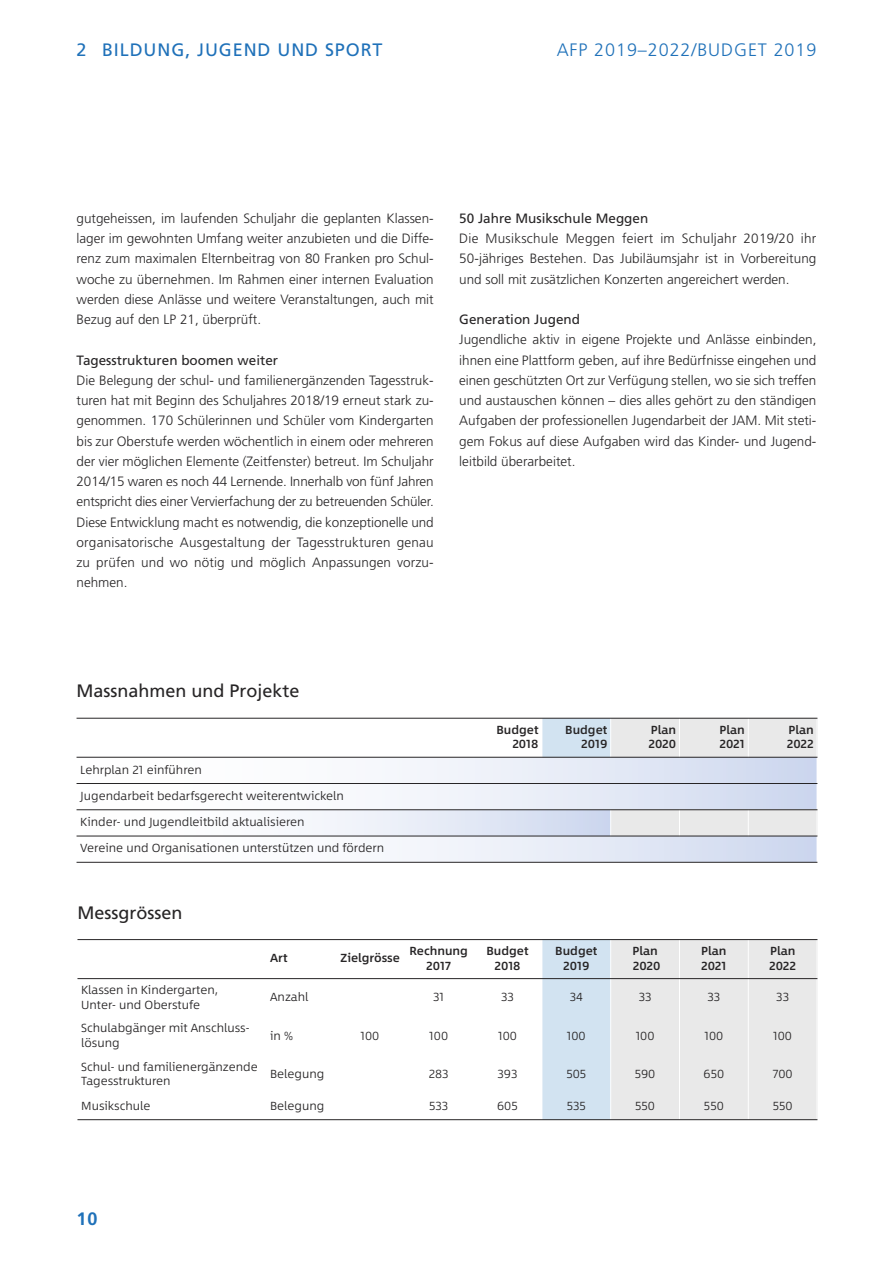
<style>
.page{position:relative;width:893px;height:1263px;background:#fff}
.page>*{position:absolute;margin:0;border:0;box-sizing:border-box;transform-origin:0 0}
.t1{font:18px "Frutiger";color:#272526}
.t2{font:300 18px "Frutiger";letter-spacing:.05em;color:#1f71b9}
.t3{font:18px "Frutiger";letter-spacing:.05em;color:#1f71b9}
.t4{font:700 18px "Frutiger";color:#1f71b9}
.t5{font:300 13.5px/20.2px "Frutiger";color:#272526;text-align:justify}
.t6{font:13.5px "Frutiger";color:#272526}
.t7{font:300 12px/14.4px "Between 1";color:#272526}
.t8{font:500 12px/14.4px "Between 1";color:#272526;text-align:center}
</style>
<div class="page">
<div style="left:542px;top:718px;width:69px;height:39px;background:#d2e3f1"></div>
<div style="left:611px;top:718px;width:68px;height:39px;background:#e9e9e9"></div>
<div style="left:679px;top:718px;width:69px;height:39px;background:#e9e9e9"></div>
<div style="left:748px;top:718px;width:69px;height:39px;background:#e9e9e9"></div>
<div style="left:77px;top:758px;width:740px;height:25px;background:linear-gradient(to right,#fff,#d3dcf0)"></div>
<div style="left:77px;top:784px;width:740px;height:25px;background:linear-gradient(to right,#fff,#d3dcf0)"></div>
<div style="left:77px;top:810px;width:533px;height:26px;background:linear-gradient(to right,#fff,#d3dcf0)"></div>
<div style="left:611px;top:810px;width:68px;height:26px;background:#e9e9e9"></div>
<div style="left:679px;top:810px;width:69px;height:26px;background:#e9e9e9"></div>
<div style="left:748px;top:810px;width:69px;height:26px;background:#e9e9e9"></div>
<div style="left:77px;top:836px;width:740px;height:26px;background:linear-gradient(to right,#fff,#d3dcf0)"></div>
<hr style="left:77px;top:718px;width:1px;height:145px;background:#fff">
<hr style="left:542px;top:718px;width:1px;height:40px;background:#fff">
<hr style="left:610px;top:718px;width:1px;height:40px;background:#fff">
<svg style="left:610px;top:810px;width:1px;height:26px"></svg>
<hr style="left:679px;top:718px;width:1px;height:40px;background:#fff">
<svg style="left:679px;top:810px;width:1px;height:26px"></svg>
<hr style="left:748px;top:718px;width:1px;height:40px;background:#fff">
<svg style="left:748px;top:810px;width:1px;height:26px"></svg>
<hr style="left:77px;top:718px;width:740px;height:1px;background:#272526">
<hr style="left:77px;top:757px;width:740px;height:1px;background:#272526">
<hr style="left:77px;top:783px;width:740px;height:1px;background:#272526">
<hr style="left:77px;top:809px;width:740px;height:1px;background:#272526">
<hr style="left:77px;top:836px;width:740px;height:1px;background:#272526">
<hr style="left:77px;top:862px;width:740px;height:1px;background:#272526">
<div style="left:542px;top:939px;width:69px;height:39px;background:#d2e3f1"></div>
<div style="left:611px;top:939px;width:68px;height:39px;background:#e9e9e9"></div>
<div style="left:679px;top:939px;width:69px;height:39px;background:#e9e9e9"></div>
<div style="left:748px;top:939px;width:69px;height:39px;background:#e9e9e9"></div>
<div style="left:542px;top:978px;width:69px;height:39px;background:#d2e3f1"></div>
<div style="left:611px;top:978px;width:68px;height:39px;background:#e9e9e9"></div>
<div style="left:679px;top:978px;width:69px;height:39px;background:#e9e9e9"></div>
<div style="left:748px;top:978px;width:69px;height:39px;background:#e9e9e9"></div>
<div style="left:542px;top:1017px;width:69px;height:38px;background:#d2e3f1"></div>
<div style="left:611px;top:1017px;width:68px;height:38px;background:#e9e9e9"></div>
<div style="left:679px;top:1017px;width:69px;height:38px;background:#e9e9e9"></div>
<div style="left:748px;top:1017px;width:69px;height:38px;background:#e9e9e9"></div>
<div style="left:542px;top:1055px;width:69px;height:39px;background:#d2e3f1"></div>
<div style="left:611px;top:1055px;width:68px;height:39px;background:#e9e9e9"></div>
<div style="left:679px;top:1055px;width:69px;height:39px;background:#e9e9e9"></div>
<div style="left:748px;top:1055px;width:69px;height:39px;background:#e9e9e9"></div>
<div style="left:542px;top:1094px;width:69px;height:26px;background:#d2e3f1"></div>
<div style="left:611px;top:1094px;width:68px;height:26px;background:#e9e9e9"></div>
<div style="left:679px;top:1094px;width:69px;height:26px;background:#e9e9e9"></div>
<div style="left:748px;top:1094px;width:69px;height:26px;background:#e9e9e9"></div>
<hr style="left:542px;top:939px;width:1px;height:181px;background:#fff">
<hr style="left:610px;top:939px;width:1px;height:181px;background:#fff">
<hr style="left:679px;top:939px;width:1px;height:181px;background:#fff">
<hr style="left:748px;top:939px;width:1px;height:181px;background:#fff">
<hr style="left:77px;top:939px;width:740px;height:1px;background:#272526">
<hr style="left:77px;top:978px;width:740px;height:1px;background:#272526">
<hr style="left:77px;top:1119px;width:740px;height:1px;background:#272526">
<p class="t3" style="left:77px;top:43px;width:307px">2 BILDUNG, JUGEND UND SPORT</p>
<p class="t2" style="left:557px;top:43px;width:261px">AFP 2019–2022/BUDGET 2019</p>
<p class="t5" style="left:77px;top:209px;width:359px">gutgeheissen, im laufenden Schuljahr die geplanten Klassen&shy;lager im gewohnten Umfang weiter anzubieten und die Diffe&shy;renz zum maximalen Elternbeitrag von 80 Franken pro Schul&shy;woche zu übernehmen. Im Rahmen einer internen Evaluation werden diese Anlässe und weitere Veranstaltungen, auch mit Bezug auf den LP 21, überprüft.</p>
<p class="t6" style="left:77px;top:354px;width:203px">Tagesstrukturen boomen weiter</p>
<p class="t5" style="left:77px;top:371px;width:359px">Die Belegung der schul- und familienergänzenden Tagesstruk&shy;turen hat mit Beginn des Schuljahres 2018/19 erneut stark zu&shy;genommen. 170 Schülerinnen und Schüler vom Kinder garten bis zur Oberstufe werden wöchentlich in einem oder mehreren der vier möglichen Elemente (Zeitfenster) betreut. Im Schuljahr 2014/15 waren es noch 44 Lernende. Innerhalb von fünf Jahren entspricht dies einer Vervierfachung der zu betreuenden Schüler.<br>Diese Entwicklung macht es notwendig, die konzeptionelle und organisatorische Ausgestaltung der Tages strukturen genau zu prüfen und wo nötig und möglich Anpassungen vorzu - nehmen.</p>
<p class="t6" style="left:459px;top:213px;width:191px">50 Jahre Musikschule Meggen</p>
<p class="t5" style="left:459px;top:229px;width:359px">Die Musikschule Meggen feiert im Schuljahr 2019/20 ihr 50-jähriges Bestehen. Das Jubiläumsjahr ist in Vorbereitung und soll mit zusätzlichen Konzerten angereichert werden.</p>
<p class="t6" style="left:459px;top:314px;width:122px">Generation Jugend</p>
<p class="t5" style="left:459px;top:330px;width:359px">Jugendliche aktiv in eigene Projekte und Anlässe einbinden, ihnen eine Plattform geben, auf ihre Bedürfnisse eingehen und einen geschützten Ort zur Verfügung stellen, wo sie sich treffen und austauschen können – dies alles gehört zu den ständigen Aufgaben der professionellen Jugendarbeit der JAM. Mit steti&shy;gem Fokus auf diese Aufgaben wird das Kinder- und Jugend&shy;leitbild überarbeitet.</p>
<p class="t1" style="left:77px;top:684px;width:225px">Massnahmen und Projekte</p>
<p class="t7" style="left:80px;top:763px;width:123px">Lehrplan 21 einführen</p>
<p class="t7" style="left:80px;top:789px;width:265px">Jugendarbeit bedarfsgerecht weiterentwickeln</p>
<p class="t7" style="left:80px;top:816px;width:226px">Kinder- und Jugendleitbild aktualisieren</p>
<p class="t7" style="left:80px;top:842px;width:305px">Vereine und Organisationen unterstützen und fördern</p>
<p class="t1" style="left:77px;top:905px;width:107px">Messgrössen</p>
<p class="t8" style="left:496px;top:723px;width:44px;text-align:right">Budget<br>2018</p>
<p class="t8" style="left:565px;top:723px;width:44px;text-align:right">Budget<br>2019</p>
<p class="t8" style="left:651px;top:723px;width:27px">Plan</p>
<p class="t8" style="left:648px;top:738px;width:29px">2020</p>
<p class="t8" style="left:720px;top:723px;width:27px">Plan</p>
<p class="t8" style="left:720px;top:738px;width:27px">2021</p>
<p class="t8" style="left:788px;top:723px;width:27px">Plan</p>
<p class="t8" style="left:787px;top:738px;width:28px">2022</p>
<p class="t8" style="left:270px;top:952px;width:19px">Art</p>
<p class="t8" style="left:340px;top:952px;width:61px">Zielgrösse</p>
<p class="t8" style="left:410px;top:945px;width:60px">Rechnung<br>2017</p>
<p class="t8" style="left:486px;top:945px;width:44px">Budget<br>2018</p>
<p class="t8" style="left:555px;top:945px;width:44px">Budget<br>2019</p>
<p class="t8" style="left:632px;top:945px;width:27px">Plan</p>
<p class="t8" style="left:633px;top:959px;width:29px">2020</p>
<p class="t8" style="left:701px;top:945px;width:27px">Plan</p>
<p class="t8" style="left:701px;top:959px;width:27px">2021</p>
<p class="t8" style="left:770px;top:945px;width:27px">Plan</p>
<p class="t8" style="left:769px;top:959px;width:28px">2022</p>
<p class="t7" style="left:81px;top:984px;width:138px">Klassen in Kindergarten,<br>Unter- und Oberstufe</p>
<p class="t7" style="left:270px;top:991px;width:40px">Anzahl</p>
<p class="t7" style="left:433px;top:991px;width:13px">31</p>
<p class="t7" style="left:501px;top:991px;width:14px">33</p>
<p class="t7" style="left:570px;top:991px;width:15px">34</p>
<p class="t7" style="left:639px;top:991px;width:14px">33</p>
<p class="t7" style="left:707px;top:991px;width:14px">33</p>
<p class="t7" style="left:776px;top:991px;width:14px">33</p>
<p class="t7" style="left:81px;top:1022px;width:170px">Schulabgänger mit Anschluss&shy;lösung</p>
<p class="t7" style="left:270px;top:1029px;width:25px">in %</p>
<p class="t7" style="left:360px;top:1029px;width:20px">100</p>
<p class="t7" style="left:429px;top:1029px;width:20px">100</p>
<p class="t7" style="left:498px;top:1029px;width:20px">100</p>
<p class="t7" style="left:567px;top:1029px;width:20px">100</p>
<p class="t7" style="left:636px;top:1029px;width:20px">100</p>
<p class="t7" style="left:704px;top:1029px;width:20px">100</p>
<p class="t7" style="left:773px;top:1029px;width:20px">100</p>
<p class="t7" style="left:81px;top:1060px;width:178px">Schul- und familienergänzende<br>Tagesstrukturen</p>
<p class="t7" style="left:270px;top:1067px;width:56px">Belegung</p>
<p class="t7" style="left:429px;top:1067px;width:21px">283</p>
<p class="t7" style="left:498px;top:1067px;width:21px">393</p>
<p class="t7" style="left:566px;top:1067px;width:21px">505</p>
<p class="t7" style="left:635px;top:1067px;width:22px">590</p>
<p class="t7" style="left:704px;top:1067px;width:22px">650</p>
<p class="t7" style="left:773px;top:1067px;width:22px">700</p>
<p class="t7" style="left:81px;top:1099px;width:71px">Musikschule</p>
<p class="t7" style="left:270px;top:1099px;width:56px">Belegung</p>
<p class="t7" style="left:429px;top:1099px;width:21px">533</p>
<p class="t7" style="left:497px;top:1099px;width:22px">605</p>
<p class="t7" style="left:567px;top:1099px;width:21px">535</p>
<p class="t7" style="left:635px;top:1099px;width:21px">550</p>
<p class="t7" style="left:704px;top:1099px;width:21px">550</p>
<p class="t7" style="left:773px;top:1099px;width:21px">550</p>
<p class="t4" style="left:77px;top:1212px;width:22px">10</p>
</div>
